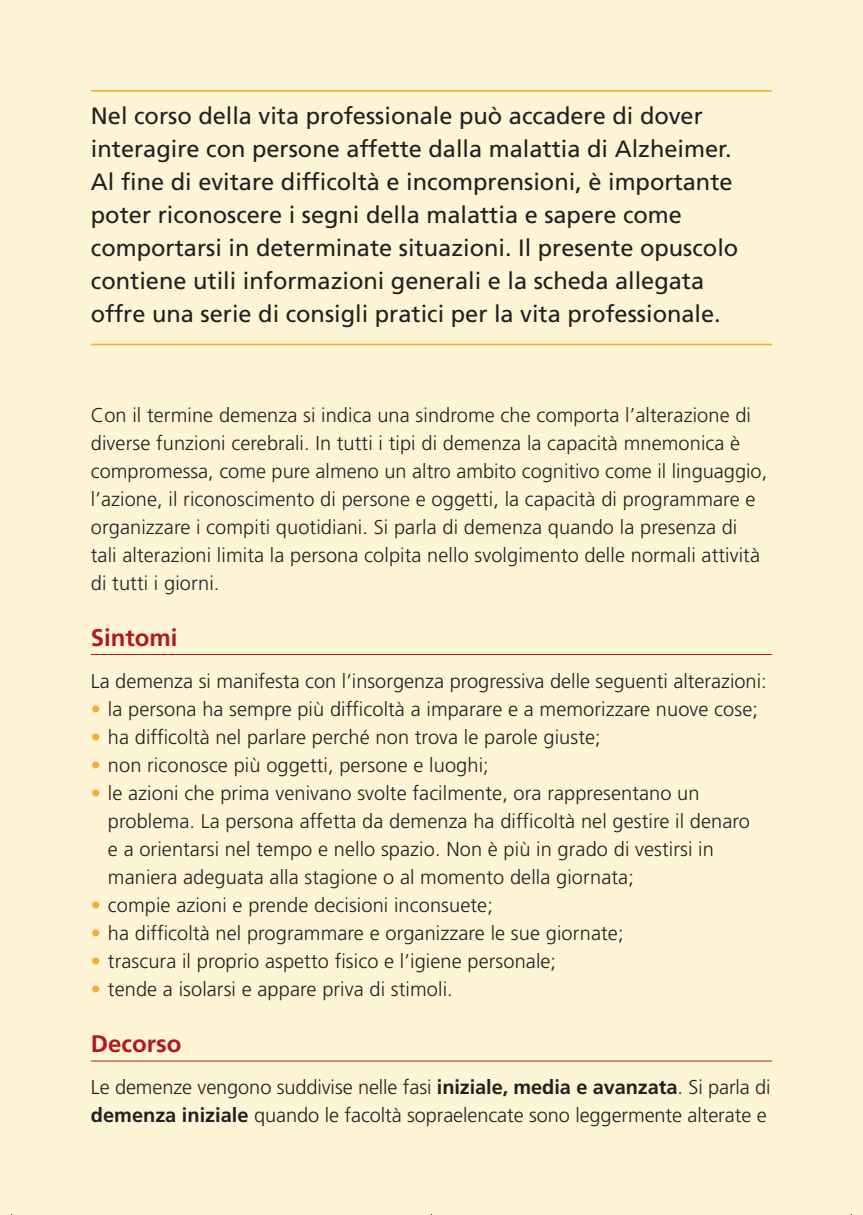
<style>
.page{position:relative;width:863px;height:1215px;background:#fff}
.page>*{position:absolute;margin:0;border:0;box-sizing:border-box;transform-origin:0 0}
.t1{font:700 24px "Frutiger";color:#b4181d}
.t2{font:23.6px/33px "Frutiger";color:#231f20}
.t3{font:300 20px/28px "Frutiger";letter-spacing:.005em;color:#231f20}
.s1{color:#faab27}
.s2{font-weight:700}
</style>
<div class="page">
<div style="left:0;top:0;width:862px;height:1215px;background:#fef5d6"></div>
<hr style="left:91px;top:344px;width:680px;height:1px;background:#faab27">
<hr style="left:91px;top:90px;width:680px;height:2px;background:#faab27">
<hr style="left:91px;top:654px;width:680px;height:1px;background:#b4181d">
<hr style="left:91px;top:1060px;width:680px;height:1px;background:#b4181d">
<p class="t2" style="left:91px;top:101px;width:648px">Nel corso della vita professionale può accadere di dover interagire con persone affette dalla malattia di Alzheimer.<br>Al fine di evitare difficoltà e incomprensioni, è importante poter riconoscere i segni della malattia e sapere come comportarsi in determinate situazioni. Il presente opuscolo contiene utili informazioni generali e la scheda allegata offre una serie di consigli pratici per la vita professionale.</p>
<p class="t3" style="left:91px;top:403px;width:677px">Con il termine demenza si indica una sindrome che comporta l’alterazione di diverse funzioni cerebrali. In tutti i tipi di demenza la capacità mnemonica è compromessa, come pure almeno un altro ambito cognitivo come il linguaggio, l’azione, il riconoscimento di persone e oggetti, la capacità di programmare e organizzare i compiti quotidiani. Si parla di demenza quando la presenza di tali alterazioni limita la persona colpita nello svolgimento delle normali attività di tutti i giorni.</p>
<p class="t1" style="left:91px;top:628px;width:88px">Sintomi</p>
<p class="t3" style="left:91px;top:669px;width:677px">La demenza si manifesta con l’insorgenza progressiva delle seguenti alterazioni:</p>
<p class="t3" style="left:91px;top:697px;width:668px"><span class="s1">•</span> la persona ha sempre più difficoltà a imparare e a memorizzare nuove cose;</p>
<p class="t3" style="left:91px;top:725px;width:511px"><span class="s1">•</span> ha difficoltà nel parlare perché non trova le parole giuste;</p>
<p class="t3" style="left:91px;top:753px;width:399px"><span class="s1">•</span> non riconosce più oggetti, persone e luoghi;</p>
<p class="t3" style="left:108px;top:781px;width:643px;text-indent:-17px"><span class="s1">•</span> le azioni che prima venivano svolte facilmente, ora rappresentano un problema. La persona affetta da demenza ha difficoltà nel gestire il denaro e a orientarsi nel tempo e nello spazio. Non è più in grado di vestirsi in maniera adeguata alla stagione o al momento della giornata;</p>
<p class="t3" style="left:91px;top:893px;width:403px"><span class="s1">•</span> compie azioni e prende decisioni inconsuete;</p>
<p class="t3" style="left:91px;top:921px;width:534px"><span class="s1">•</span> ha difficoltà nel programmare e organizzare le sue giornate;</p>
<p class="t3" style="left:91px;top:949px;width:466px"><span class="s1">•</span> trascura il proprio aspetto fisico e l’igiene personale;</p>
<p class="t3" style="left:91px;top:977px;width:363px"><span class="s1">•</span> tende a isolarsi e appare priva di stimoli.</p>
<p class="t1" style="left:91px;top:1034px;width:92px">Decorso</p>
<p class="t3" style="left:91px;top:1075px;width:681px">Le demenze vengono suddivise nelle fasi <span class="s2">iniziale, media e avanzata</span>. Si parla di <span class="s2">demenza iniziale</span> quando le facoltà sopraelencate sono leggermente alterate e</p>
</div>
